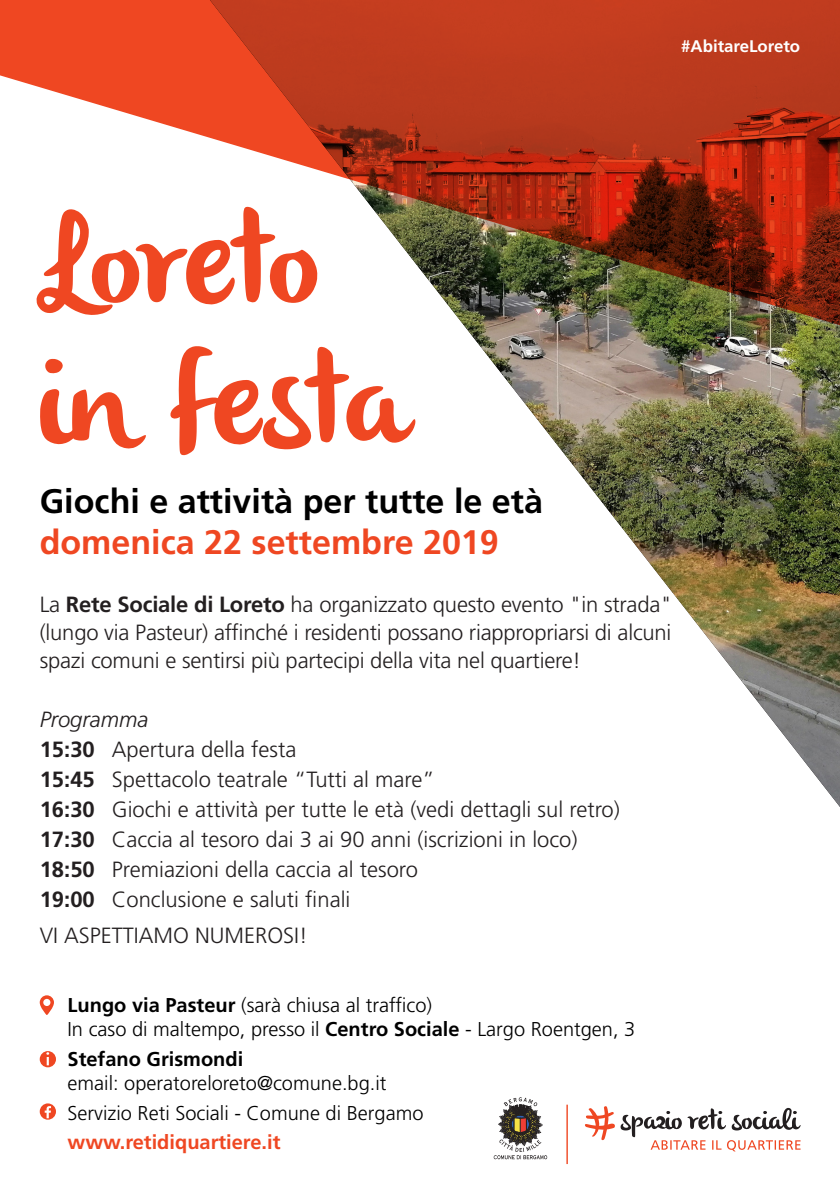
<style>
.page{position:relative;width:840px;height:1191px;background:#fff}
.page>*{position:absolute;margin:0;border:0;box-sizing:border-box;transform-origin:0 0}
.t1{font:130px "olivier";letter-spacing:-.01em;color:#ef4722}
.t2{font:700 34px "Frutiger LT Std";color:#000}
.t3{font:700 34px "Frutiger LT Std";color:#ef4722}
.t4{font:300 22px/28px "Frutiger LT Std";color:#231f20;text-align:justify}
.t5{font:italic 300 22px "Frutiger LT Std";color:#231f20}
.t6{font:300 20px "Frutiger LT Std";color:#000}
.t7{font:700 20px "Frutiger LT Std";color:#ef4722}
.t8{font:700 20px "Frutiger LT Std";color:#000}
.t9{font:700 16.8px "Frutiger LT Std";color:#fff}
.s1{font-weight:700}
</style>
<div class="page">
<svg style="left:40px;top:1051px;width:16px;height:16px"></svg>
<svg style="left:40px;top:1103px;width:16px;height:16px"></svg>
<svg style="left:40px;top:995px;width:14px;height:20px"></svg>
<img style="left:466px;top:328px;width:373px;height:478px">
<svg style="left:0;top:0;width:839px;height:328px"></svg>
<svg style="left:493px;top:1097px;width:54px;height:62px"></svg>
<svg style="left:585px;top:1106px;width:215px;height:45px"></svg>
<hr style="left:566px;top:1104px;width:1px;height:60px;background:#ef4722">
<p class="t9" style="left:680px;top:37px;width:120px">#AbitareLoreto</p>
<p class="t1" style="left:40px;top:186px;width:282px">Loreto</p>
<p class="t1" style="left:40px;top:326px;width:370px">in festa</p>
<p class="t2" style="left:40px;top:481px;width:504px">Giochi e attività per tutte le età</p>
<p class="t3" style="left:40px;top:522px;width:460px">domenica 22 settembre 2019</p>
<p class="t4" style="left:40px;top:590px;width:634px">La <span class="s1">Rete Sociale di Loreto</span> ha organizzato questo evento "in strada" (lungo via Pasteur) affinché i residenti possano riappropriarsi di alcuni spazi comuni e sentirsi più partecipi della vita nel quartiere!</p>
<p class="t5" style="left:40px;top:706px;width:110px">Programma</p>
<p class="t4" style="left:40px;top:735px;width:258px"><span class="s1">15:30</span> Apertura della festa</p>
<p class="t4" style="left:40px;top:765px;width:396px"><span class="s1">15:45</span> Spettacolo teatrale “Tutti al mare”</p>
<p class="t4" style="left:40px;top:795px;width:581px"><span class="s1">16:30</span> Giochi e attività per tutte le età (vedi dettagli sul retro)</p>
<p class="t4" style="left:40px;top:825px;width:539px"><span class="s1">17:30</span> Caccia al tesoro dai 3 ai 90 anni (iscrizioni in loco)</p>
<p class="t4" style="left:40px;top:855px;width:379px"><span class="s1">18:50</span> Premiazioni della caccia al tesoro</p>
<p class="t4" style="left:40px;top:885px;width:312px"><span class="s1">19:00</span> Conclusione e saluti finali</p>
<p class="t4" style="left:40px;top:921px;width:269px">VI ASPETTIAMO NUMEROSI!</p>
<p class="t6" style="left:67px;top:994px;width:366px"><span class="s1">Lungo via Pasteur</span> (sarà chiusa al traffico)</p>
<p class="t6" style="left:67px;top:1018px;width:569px">In caso di maltempo, presso il <span class="s1">Centro Sociale</span> - Largo Roentgen, 3</p>
<p class="t8" style="left:67px;top:1047px;width:177px">Stefano Grismondi</p>
<p class="t6" style="left:67px;top:1071px;width:320px">email: operatoreloreto@comune.bg.it</p>
<p class="t6" style="left:67px;top:1101px;width:357px">Servizio Reti Sociali - Comune di Bergamo</p>
<p class="t7" style="left:67px;top:1130px;width:214px">www.retidiquartiere.it</p>
</div>
